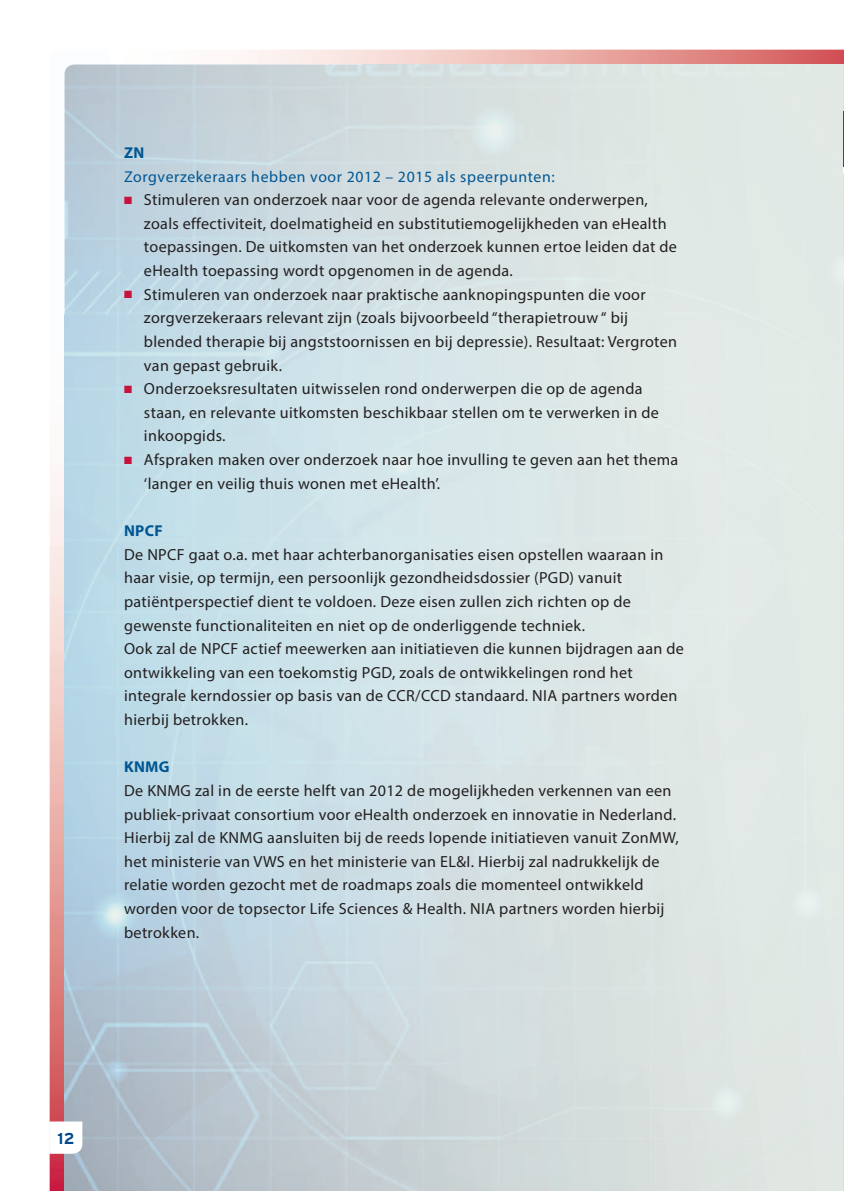
<style>
.page{position:relative;width:844px;height:1191px;background:#fff}
.page>*{position:absolute;margin:0;border:0;box-sizing:border-box;transform-origin:0 0}
.t1{font:16.1px/23.6px "Myriad Pro";letter-spacing:.02em;color:#231f20}
.t2{font:15.75px "Myriad Pro";letter-spacing:.04em;color:#005693}
.t3{font:700 15.75px "Myriad Pro";letter-spacing:.02em;color:#005693}
.t4{font:700 15.75px "Interstate";color:#01498d}
.s1{color:#c8123e}
</style>
<div class="page">
<img style="left:50px;top:475px;width:14px;height:716px">
<img style="left:239px;top:50px;width:604px;height:14px">
<img style="left:842px;top:112px;width:1px;height:54px">
<svg style="left:49px;top:1121px;width:33px;height:32px"></svg>
<p class="t3" style="left:124px;top:142px;width:22px">ZN</p>
<p class="t2" style="left:124px;top:166px;width:432px">Zorgverzekeraars hebben voor 2012 – 2015 als speerpunten:</p>
<p class="t1" style="left:144px;top:188px;width:534px;text-indent:-20px"><span class="s1">■</span> Stimuleren van onderzoek naar voor de agenda relevante onderwerpen, zoals effectiviteit, doelmatigheid en substitutiemogelijkheden van eHealth toepassingen. De uitkomsten van het onderzoek kunnen ertoe leiden dat de eHealth toepassing wordt opgenomen in de agenda.</p>
<p class="t1" style="left:144px;top:282px;width:534px;text-indent:-20px"><span class="s1">■</span> Stimuleren van onderzoek naar praktische aanknopingspunten die voor zorgverzekeraars relevant zijn (zoals bijvoorbeeld “therapietrouw “ bij blended therapie bij angststoornissen en bij depressie). Resultaat: Vergroten van gepast gebruik.</p>
<p class="t1" style="left:144px;top:377px;width:516px;text-indent:-20px"><span class="s1">■</span> Onderzoeksresultaten uitwisselen rond onderwerpen die op de agenda staan, en relevante uitkomsten beschikbaar stellen om te verwerken in de inkoopgids.</p>
<p class="t1" style="left:144px;top:447px;width:535px;text-indent:-20px"><span class="s1">■</span> Afspraken maken over onderzoek naar hoe invulling te geven aan het thema ‘langer en veilig thuis wonen met eHealth’.</p>
<p class="t3" style="left:124px;top:520px;width:40px">NPCF</p>
<p class="t1" style="left:124px;top:542px;width:561px">De NPCF gaat o.a. met haar achterbanorganisaties eisen opstellen waaraan in haar visie, op termijn, een persoonlijk gezondheidsdossier (PGD) vanuit patiëntperspectief dient te voldoen. Deze eisen zullen zich richten op de gewenste functionaliteiten en niet op de onderliggende techniek.<br>Ook zal de NPCF actief meewerken aan initiatieven die kunnen bijdragen aan de ontwikkeling van een toekomstig PGD, zoals de ontwikkelingen rond het integrale kerndossier op basis van de CCR/CCD standaard. NIA partners worden hierbij betrokken.</p>
<p class="t3" style="left:124px;top:756px;width:47px">KNMG</p>
<p class="t1" style="left:124px;top:778px;width:556px">De KNMG zal in de eerste helft van 2012 de mogelijkheden verkennen van een publiek-privaat consortium voor eHealth onderzoek en innovatie in Nederland.<br>Hierbij zal de KNMG aansluiten bij de reeds lopende initiatieven vanuit ZonMW, het ministerie van VWS en het ministerie van EL&amp;I. Hierbij zal nadrukkelijk de relatie worden gezocht met de roadmaps zoals die momenteel ontwikkeld worden voor de topsector Life Sciences &amp; Health. NIA partners worden hierbij betrokken.</p>
<p class="t4" style="left:57px;top:1129px;width:19px">12</p>
</div>
